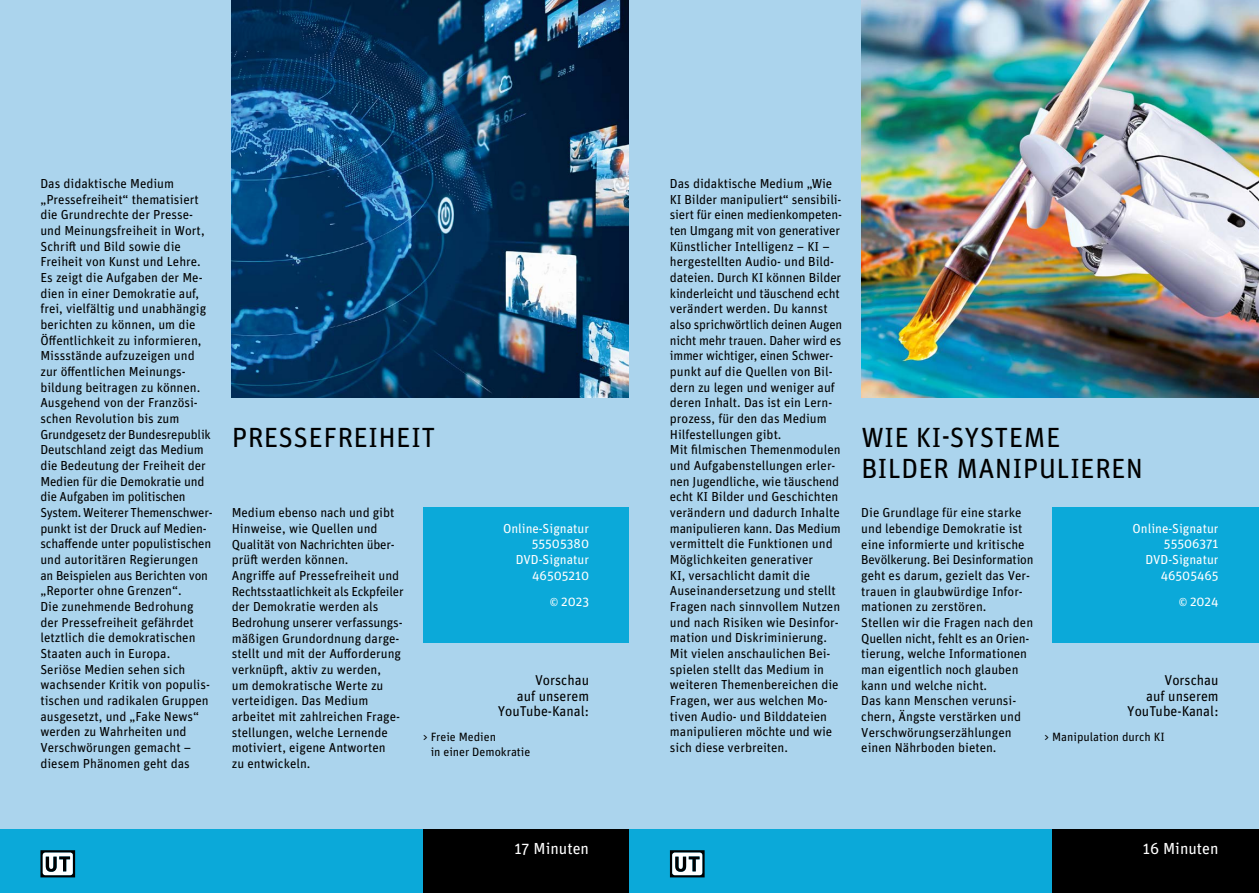
<style>
.page{position:relative;width:1259px;height:893px;background:#fff}
.page>*{position:absolute;margin:0;border:0;box-sizing:border-box;transform-origin:0 0}
.t1{font:27.75px/30.8px "Unit OT";letter-spacing:.01em;color:#000}
.t2{font:16.05px "Unit OT";color:#fff}
.t3{font:14.25px/15.8px "Unit OT";color:#000;text-align:right}
.t4{font:13.05px/15.6px "Unit OT";color:#000}
.t5{font:13.05px/15.6px "Unit OT";color:#fff;text-align:right}
.t6{font:12px/14.4px "Unit OT";color:#000}
.s1{font-size:11.25px}
</style>
<div class="page">
<div style="left:0;top:0;width:629px;height:843px;background:#abd4ed"></div>
<div style="left:423px;top:507px;width:206px;height:135px;background:#0ba9d9"></div>
<div style="left:0;top:829px;width:423px;height:64px;background:#0ba9d9"></div>
<div style="left:423px;top:829px;width:206px;height:64px;background:#000"></div>
<svg style="left:40px;top:850px;width:35px;height:27px"></svg>
<img style="left:232px;top:0;width:397px;height:398px">
<div style="left:629px;top:0;width:630px;height:843px;background:#abd4ed"></div>
<div style="left:1052px;top:507px;width:207px;height:135px;background:#0ba9d9"></div>
<div style="left:629px;top:829px;width:423px;height:64px;background:#0ba9d9"></div>
<div style="left:1052px;top:829px;width:207px;height:64px;background:#000"></div>
<svg style="left:670px;top:850px;width:34px;height:27px"></svg>
<img style="left:861px;top:0;width:398px;height:398px">
<p class="t4" style="left:40px;top:175px;width:174px">Das didaktische Medium „Pressefreiheit“ thematisiert die Grundrechte der Presse&shy;und Meinungsfreiheit in Wort,<br>Schrift und Bild sowie die<br>Freiheit von Kunst und Lehre.<br>Es zeigt die Aufgaben der Me&shy;dien in einer Demokratie auf, frei, vielfältig und unabhängig berichten zu können, um die<br>Öffentlichkeit zu informieren,<br>Missstände aufzuzeigen und zur öffentlichen Meinungs&shy;bildung beitragen zu können.<br>Ausgehend von der Französi&shy;schen Revolution bis zum<br>Grundgesetz der Bundesrepublik<br>Deutschland zeigt das Medium die Bedeutung der Freiheit der<br>Medien für die Demokratie und die Aufgaben im politischen<br>System. Weiterer Themenschwer&shy;punkt ist der Druck auf Medien&shy;schaffende unter populistischen und autoritären Regierungen an Beispielen aus Berichten von „Reporter ohne Grenzen“.<br>Die zunehmende Bedrohung der Pressefreiheit gefährdet letztlich die demokratischen<br>Staaten auch in Europa.<br>Seriöse Medien sehen sich wachsender Kritik von populis&shy;tischen und radikalen Gruppen ausgesetzt, und „Fake News“ werden zu Wahrheiten und<br>Verschwörungen gemacht – diesem Phänomen geht das</p>
<h1 class="t1" style="left:232px;top:422px;width:205px">PRESSEFREIHEIT</h1>
<p class="t4" style="left:232px;top:505px;width:173px">Medium ebenso nach und gibt<br>Hinweise, wie Quellen und<br>Qualität von Nachrichten über&shy;prüft werden können.<br>Angriffe auf Pressefreiheit und<br>Rechtsstaatlichkeit als Eckpfeiler der Demokratie werden als<br>Bedrohung unserer verfassungs&shy;mäßigen Grundordnung darge&shy;stellt und mit der Aufforderung verknüpft, aktiv zu werden,<br>um demokratische Werte zu verteidigen. Das Medium arbeitet mit zahlreichen Frage&shy;stellungen, welche Lernende motiviert, eigene Antworten<br>zu entwickeln.</p>
<p class="t5" style="left:503px;top:520px;width:88px">Online-Signatur<br>55505380<br>DVD-Signatur<br>46505210</p>
<p class="t5" style="left:550px;top:593px;width:41px"><span class="s1">©</span> 2023</p>
<p class="t3" style="left:498px;top:672px;width:93px">Vorschau<br>auf unserem<br>YouTube-Kanal:</p>
<p class="t6" style="left:431px;top:730px;width:101px;text-indent:-7px">&gt; Freie Medien<br>in einer Demokratie</p>
<p class="t2" style="left:514px;top:838px;width:76px">17 Minuten</p>
<p class="t4" style="left:670px;top:175px;width:174px">Das didaktische Medium „Wie<br>KI Bilder manipuliert“ sensibili&shy;siert für einen medienkompeten&shy;ten Umgang mit von generativer<br>Künstlicher Intelligenz – KI – hergestellten Audio- und Bild&shy;dateien. Durch KI können Bilder kinderleicht und täuschend echt verändert werden. Du kannst also sprichwörtlich deinen Augen nicht mehr trauen. Daher wird es immer wichtiger, einen Schwer&shy;punkt auf die Quellen von Bil&shy;dern zu legen und weniger auf deren Inhalt. Das ist ein Lern&shy;prozess, für den das Medium<br>Hilfestellungen gibt.<br>Mit filmischen Themenmodulen und Aufgabenstellungen erler&shy;nen Jugendliche, wie täuschend echt KI Bilder und Geschichten verändern und dadurch Inhalte manipulieren kann. Das Medium vermittelt die Funktionen und<br>Möglichkeiten generativer<br>KI, versachlicht damit die<br>Auseinandersetzung und stellt<br>Fragen nach sinnvollem Nutzen und nach Risiken wie Desinfor&shy;mation und Diskriminierung.<br>Mit vielen anschaulichen Bei&shy;spielen stellt das Medium in weiteren Themenbereichen die<br>Fragen, wer aus welchen Mo&shy;tiven Audio- und Bilddateien manipulieren möchte und wie sich diese verbreiten.</p>
<h1 class="t1" style="left:861px;top:422px;width:283px">WIE KI-SYSTEME<br>BILDER MANIPULIEREN</h1>
<p class="t4" style="left:861px;top:505px;width:174px">Die Grundlage für eine starke und lebendige Demokratie ist eine informierte und kritische<br>Bevölkerung. Bei Desinformation geht es darum, gezielt das Ver&shy;trauen in glaubwürdige Infor&shy;mationen zu zerstören.<br>Stellen wir die Fragen nach den<br>Quellen nicht, fehlt es an Orien&shy;tierung, welche Informationen man eigentlich noch glauben kann und welche nicht.<br>Das kann Menschen verunsi&shy;chern, Ängste verstärken und<br>Verschwörungserzählungen einen Nährboden bieten.</p>
<p class="t5" style="left:1132px;top:520px;width:88px">Online-Signatur<br>55506371<br>DVD-Signatur<br>46505465</p>
<p class="t5" style="left:1178px;top:593px;width:41px"><span class="s1">©</span> 2024</p>
<p class="t3" style="left:1127px;top:672px;width:93px">Vorschau<br>auf unserem<br>YouTube-Kanal:</p>
<p class="t6" style="left:1044px;top:730px;width:122px">&gt; Manipulation durch KI</p>
<p class="t2" style="left:1143px;top:838px;width:77px">16 Minuten</p>
</div>
